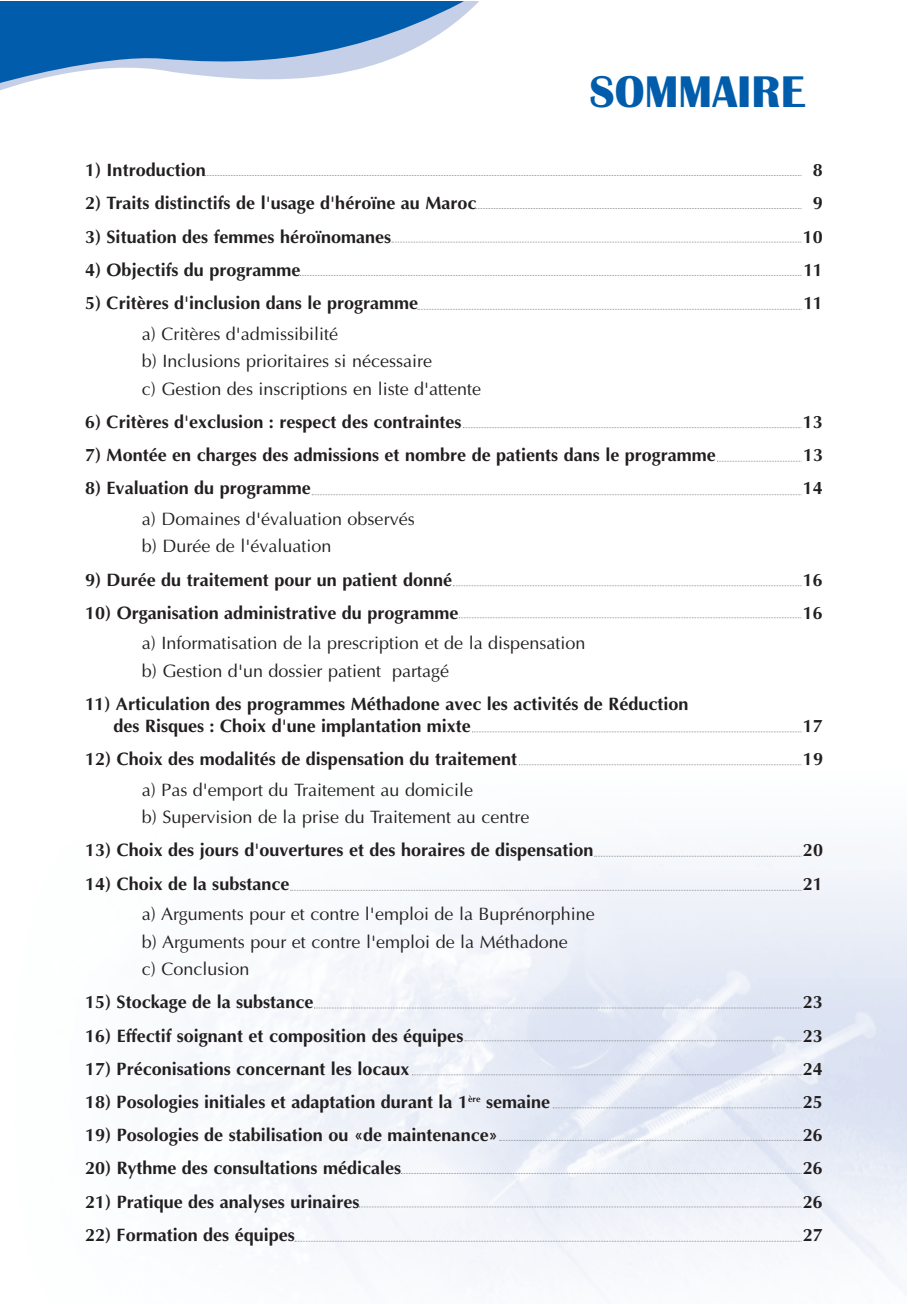
<style>
.page{position:relative;width:908px;height:1304px;background:#fff}
.page>*{position:absolute;margin:0;border:0;box-sizing:border-box;transform-origin:0 0}
.t1{font:700 46px "Britannic";color:#015dab}
.t2{font:700 18px/21.8px "Optima";color:#231f20}
.t3{font:18px/27.6px "Optima";color:#231f20}
</style>
<div class="page">
<img style="left:184px;top:175px;width:722px;height:1117px">
<svg style="left:0;top:2px;width:478px;height:89px"></svg>
<svg style="left:205px;top:175px;width:596px;height:1px"></svg>
<svg style="left:474px;top:208px;width:327px;height:1px"></svg>
<svg style="left:391px;top:242px;width:410px;height:1px"></svg>
<svg style="left:300px;top:275px;width:501px;height:1px"></svg>
<svg style="left:417px;top:309px;width:384px;height:1px"></svg>
<svg style="left:462px;top:427px;width:339px;height:1px"></svg>
<svg style="left:311px;top:494px;width:490px;height:1px"></svg>
<svg style="left:452px;top:585px;width:349px;height:1px"></svg>
<svg style="left:459px;top:617px;width:342px;height:1px"></svg>
<svg style="left:472px;top:731px;width:329px;height:1px"></svg>
<svg style="left:519px;top:764px;width:282px;height:1px"></svg>
<svg style="left:594px;top:856px;width:207px;height:1px"></svg>
<svg style="left:314px;top:1008px;width:487px;height:1px"></svg>
<svg style="left:464px;top:1040px;width:337px;height:1px"></svg>
<svg style="left:412px;top:1074px;width:389px;height:1px"></svg>
<svg style="left:552px;top:1107px;width:249px;height:1px"></svg>
<svg style="left:499px;top:1140px;width:302px;height:1px"></svg>
<svg style="left:401px;top:1173px;width:400px;height:1px"></svg>
<svg style="left:359px;top:1207px;width:442px;height:1px"></svg>
<svg style="left:294px;top:1241px;width:507px;height:1px"></svg>
<svg style="left:290px;top:890px;width:511px;height:1px"></svg>
<svg style="left:716px;top:461px;width:85px;height:1px"></svg>
<h1 class="t1" style="left:589px;top:64px;width:217px">SOMMAIRE</h1>
<p class="t2" style="left:85px;top:159px;width:122px">1) Introduction</p>
<p class="t2" style="left:812px;top:159px;width:12px">8</p>
<p class="t2" style="left:85px;top:192px;width:393px">2) Traits distinctifs de l'usage d'héroïne au Maroc</p>
<p class="t2" style="left:812px;top:192px;width:12px">9</p>
<p class="t2" style="left:85px;top:226px;width:307px">3) Situation des femmes héroïnomanes</p>
<p class="t2" style="left:802px;top:226px;width:22px">10</p>
<p class="t2" style="left:85px;top:259px;width:217px">4) Objectifs du programme</p>
<p class="t2" style="left:803px;top:259px;width:21px">11</p>
<p class="t2" style="left:85px;top:292px;width:334px">5) Critères d'inclusion dans le programme</p>
<p class="t2" style="left:803px;top:292px;width:21px">11</p>
<p class="t3" style="left:142px;top:319px;width:341px">a) Critères d'admissibilité<br>b) Inclusions prioritaires si nécessaire<br>c) Gestion des inscriptions en liste d'attente</p>
<p class="t2" style="left:85px;top:411px;width:378px">6) Critères d'exclusion : respect des contraintes</p>
<p class="t2" style="left:802px;top:411px;width:22px">13</p>
<p class="t2" style="left:85px;top:444px;width:632px">7) Montée en charges des admissions et nombre de patients dans le programme</p>
<p class="t2" style="left:802px;top:444px;width:22px">13</p>
<p class="t2" style="left:85px;top:477px;width:227px">8) Evaluation du programme</p>
<p class="t2" style="left:802px;top:477px;width:22px">14</p>
<p class="t3" style="left:142px;top:505px;width:274px">a) Domaines d'évaluation observés b) Durée de l'évaluation</p>
<p class="t2" style="left:85px;top:568px;width:368px">9) Durée du traitement pour un patient donné</p>
<p class="t2" style="left:802px;top:568px;width:22px">16</p>
<p class="t2" style="left:85px;top:602px;width:375px">10) Organisation administrative du programme</p>
<p class="t2" style="left:802px;top:602px;width:22px">16</p>
<p class="t3" style="left:142px;top:629px;width:445px">a) Informatisation de la prescription et de la dispensation b) Gestion d'un dossier patient partagé</p>
<p class="t2" style="left:113px;top:693px;width:576px;text-indent:-28px">11) Articulation des programmes Méthadone avec les activités de Réduction des Risques : Choix d'une implantation mixte</p>
<p class="t2" style="left:802px;top:715px;width:22px">17</p>
<p class="t2" style="left:85px;top:748px;width:433px">12) Choix des modalités de dispensation du traitement</p>
<p class="t2" style="left:802px;top:748px;width:22px">19</p>
<p class="t3" style="left:142px;top:775px;width:389px">a) Pas d'emport du Traitement au domicile<br>b) Supervision de la prise du Traitement au centre</p>
<p class="t2" style="left:85px;top:839px;width:509px">13) Choix des jours d'ouvertures et des horaires de dispensation</p>
<p class="t2" style="left:802px;top:839px;width:22px">20</p>
<p class="t2" style="left:85px;top:872px;width:206px">14) Choix de la substance</p>
<p class="t2" style="left:802px;top:872px;width:22px">21</p>
<p class="t3" style="left:142px;top:900px;width:454px">a) Arguments pour et contre l'emploi de la Buprénorphine b) Arguments pour et contre l'emploi de la Méthadone<br>c) Conclusion</p>
<p class="t2" style="left:85px;top:991px;width:230px">15) Stockage de la substance</p>
<p class="t2" style="left:802px;top:991px;width:22px">23</p>
<p class="t2" style="left:85px;top:1024px;width:379px">16) Effectif soignant et composition des équipes</p>
<p class="t2" style="left:802px;top:1024px;width:22px">23</p>
<p class="t2" style="left:85px;top:1058px;width:326px">17) Préconisations concernant les locaux</p>
<p class="t2" style="left:802px;top:1058px;width:22px">24</p>
<p class="t2" style="left:85px;top:1091px;width:466px">18) Posologies initiales et adaptation durant la 1<sup>ère</sup> semaine</p>
<p class="t2" style="left:802px;top:1091px;width:22px">25</p>
<p class="t2" style="left:85px;top:1124px;width:414px">19) Posologies de stabilisation ou «de maintenance»</p>
<p class="t2" style="left:802px;top:1124px;width:22px">26</p>
<p class="t2" style="left:85px;top:1157px;width:317px">20) Rythme des consultations médicales</p>
<p class="t2" style="left:802px;top:1157px;width:22px">26</p>
<p class="t2" style="left:85px;top:1191px;width:276px">21) Pratique des analyses urinaires</p>
<p class="t2" style="left:802px;top:1191px;width:22px">26</p>
<p class="t2" style="left:85px;top:1224px;width:211px">22) Formation des équipes</p>
<p class="t2" style="left:802px;top:1224px;width:22px">27</p>
</div>
